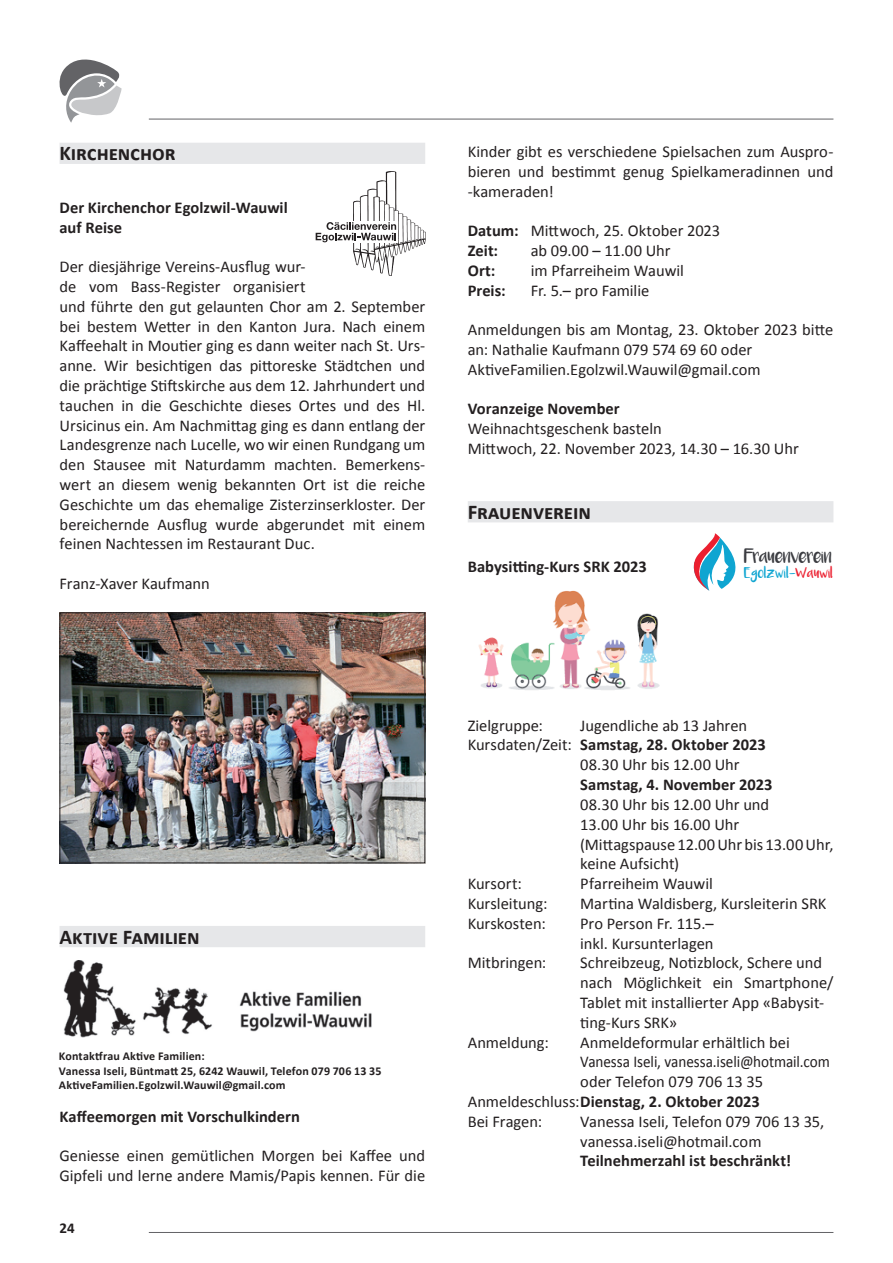
<style>
.page{position:relative;width:893px;height:1263px;background:#fff}
.page>*{position:absolute;margin:0;border:0;box-sizing:border-box;transform-origin:0 0}
.t1{font:700 21px "Calibri";letter-spacing:-.005em;color:#231f20}
.t2{font:16.5px/19.8px "Calibri";letter-spacing:-.005em;color:#231f20}
.t3{font:700 16.5px/19.8px "Calibri";color:#231f20}
.t4{font:16.5px "Calibri";letter-spacing:-.005em;color:#231f20;scale:.92 1}
.t5{font:700 15px "Calibri";color:#231f20}
.t6{font:700 12px/14.4px "Calibri";letter-spacing:.01em;color:#231f20}
.t7{font:10.95px "Luna";letter-spacing:-.045em;color:#3b3c41}
.t8{font:8.1px "Luna";letter-spacing:.015em;color:#0fa5d1}
.s1{font-weight:700}
.s2{color:#eb1f2f}
.s3{font-weight:400}
</style>
<div class="page">
<hr style="left:149px;top:119px;width:684px;height:1px;background:#636366">
<hr style="left:149px;top:1232px;width:684px;height:1px;background:#636366">
<svg style="left:60px;top:60px;width:62px;height:63px"></svg>
<div style="left:60px;top:143px;width:365px;height:21px;background:#e6e7e9"></div>
<div style="left:60px;top:926px;width:365px;height:21px;background:#e6e7e9"></div>
<img style="left:354px;top:172px;width:71px;height:104px">
<div style="left:315px;top:221px;width:82px;height:22px;background:#fff"></div>
<svg style="left:316px;top:222px;width:80px;height:20px"></svg>
<img style="left:63px;top:961px;width:309px;height:77px">
<img style="left:62px;top:614px;width:361px;height:247px">
<div style="left:60px;top:612px;width:365px;height:251px;border:1px solid #231f20"></div>
<div style="left:468px;top:501px;width:365px;height:21px;background:#e6e7e9"></div>
<svg style="left:694px;top:533px;width:42px;height:58px"></svg>
<img style="left:478px;top:590px;width:182px;height:100px">
<p class="t1" style="left:60px;top:140px;width:118px">Kirchenchor</p>
<p class="t3" style="left:60px;top:197px;width:230px">Der Kirchenchor Egolzwil-Wauwil auf Reise</p>
<p class="t2" style="left:60px;top:256px;width:367px">Der diesjährige Vereins-Ausflug wur-<br>de vom Bass-Register organisiert<br>und führte den gut gelaunten Chor am 2. September bei bestem Wetter in den Kanton Jura. Nach einem Kaffeehalt in Moutier ging es dann weiter nach St. Urs&shy;anne. Wir besichtigen das pittoreske Städtchen und die prächtige Stiftskirche aus dem 12. Jahrhundert und tauchen in die Geschichte dieses Ortes und des Hl.<br>Ursicinus ein. Am Nachmittag ging es dann entlang der Landesgrenze nach Lucelle, wo wir einen Rundgang um den Stausee mit Naturdamm machten. Bemerkens&shy;wert an diesem wenig bekannten Ort ist die reiche Geschichte um das ehemalige Zisterzinserkloster. Der bereichernde Ausflug wurde abgerundet mit einem feinen Nachtessen im Restaurant Duc.</p>
<p class="t2" style="left:60px;top:573px;width:152px">Franz-Xaver Kaufmann</p>
<p class="t2" style="left:468px;top:141px;width:367px;text-align:justify">Kinder gibt es verschiedene Spielsachen zum Auspro&shy;bieren und bestimmt genug Spielkameradinnen und -kameraden!</p>
<p class="t2" style="left:468px;top:220px;width:254px"><span class="s1">Datum:</span> Mittwoch, 25. Oktober 2023<br><span class="s1">Zeit:</span></p>
<p class="t2" style="left:531px;top:240px;width:141px">ab 09.00 – 11.00 Uhr</p>
<p class="t3" style="left:468px;top:260px;width:29px">Ort:</p>
<p class="t2" style="left:531px;top:260px;width:155px">im Pfarreiheim Wauwil</p>
<p class="t3" style="left:468px;top:280px;width:39px">Preis:</p>
<p class="t2" style="left:531px;top:280px;width:120px">Fr. 5.– pro Familie</p>
<p class="t2" style="left:468px;top:319px;width:367px">Anmeldungen bis am Montag, 23. Oktober 2023 bitte an: Nathalie Kaufmann 079 574 69 60 oder<br>AktiveFamilien.Egolzwil.Wauwil@gmail.com</p>
<p class="t3" style="left:468px;top:399px;width:154px">Voranzeige November</p>
<p class="t2" style="left:468px;top:418px;width:333px">Weihnachtsgeschenk basteln<br>Mittwoch, 22. November 2023, 14.30 – 16.30 Uhr</p>
<p class="t1" style="left:468px;top:498px;width:125px">Frauenverein</p>
<p class="t3" style="left:468px;top:557px;width:181px">Babysitting-Kurs SRK 2023</p>
<p class="t7" style="left:744px;top:553px;width:90px">Frauenverein</p>
<p class="t8" style="left:744px;top:571px;width:91px">Egolzwil-<span class="s2">Wauwil</span></p>
<p class="t1" style="left:60px;top:923px;width:142px">Aktive Familien</p>
<p class="t6" style="left:59px;top:1049px;width:324px">Kontaktfrau Aktive Familien:<br>Vanessa Iseli, Büntmatt 25, 6242 Wauwil, Telefon 079 706 13 35<br>AktiveFamilien.Egolzwil.Wauwil@gmail.com</p>
<p class="t3" style="left:60px;top:1106px;width:242px">Kaffeemorgen mit Vorschulkindern</p>
<p class="t2" style="left:60px;top:1145px;width:367px">Geniesse einen gemütlichen Morgen bei Kaffee und<br>Gipfeli und lerne andere Mamis/Papis kennen. Für die</p>
<p class="t5" style="left:60px;top:1219px;width:17px">24</p>
<p class="t2" style="left:468px;top:715px;width:77px">Zielgruppe:</p>
<p class="t2" style="left:580px;top:715px;width:168px">Jugendliche ab 13 Jahren</p>
<p class="t3" style="left:468px;top:735px;width:300px"><span class="s3">Kursdaten/Zeit:</span> Samstag, 28. Oktober 2023</p>
<p class="t2" style="left:580px;top:754px;width:161px">08.30 Uhr bis 12.00 Uhr</p>
<p class="t3" style="left:580px;top:775px;width:194px">Samstag, 4. November 2023</p>
<p class="t2" style="left:580px;top:794px;width:255px">08.30 Uhr bis 12.00 Uhr und<br>13.00 Uhr bis 16.00 Uhr (Mittagspause 12.00Uhr bis 13.00Uhr, keine Aufsicht)</p>
<p class="t2" style="left:468px;top:873px;width:56px">Kursort:</p>
<p class="t2" style="left:580px;top:873px;width:134px">Pfarreiheim Wauwil</p>
<p class="t2" style="left:468px;top:893px;width:81px">Kursleitung:</p>
<p class="t2" style="left:580px;top:893px;width:248px">Martina Waldisberg, Kursleiterin SRK</p>
<p class="t2" style="left:468px;top:913px;width:80px">Kurskosten:</p>
<p class="t2" style="left:580px;top:913px;width:135px">Pro Person Fr. 115.– inkl. Kursunterlagen</p>
<p class="t2" style="left:468px;top:952px;width:80px">Mitbringen:</p>
<p class="t2" style="left:580px;top:952px;width:255px">Schreibzeug, Notizblock, Schere und nach Möglichkeit ein Smartphone/<br>Tablet mit installierter App «Babysit&shy;ting-Kurs SRK»</p>
<p class="t2" style="left:468px;top:1032px;width:83px">Anmeldung:</p>
<p class="t2" style="left:580px;top:1032px;width:211px">Anmeldeformular erhältlich bei</p>
<p class="t4" style="left:580px;top:1050px;width:273px">Vanessa Iseli, vanessa.iseli@hotmail.com</p>
<p class="t2" style="left:580px;top:1071px;width:184px">oder Telefon 079 706 13 35</p>
<p class="t3" style="left:468px;top:1091px;width:294px"><span class="s3">Anmeldeschluss:</span>Dienstag, 2. Oktober 2023</p>
<p class="t2" style="left:468px;top:1111px;width:76px">Bei Fragen:</p>
<p class="t2" style="left:580px;top:1111px;width:245px">Vanessa Iseli, Telefon 079 706 13 35, vanessa.iseli@hotmail.com</p>
<p class="t3" style="left:580px;top:1151px;width:212px">Teilnehmerzahl ist beschränkt!</p>
</div>
